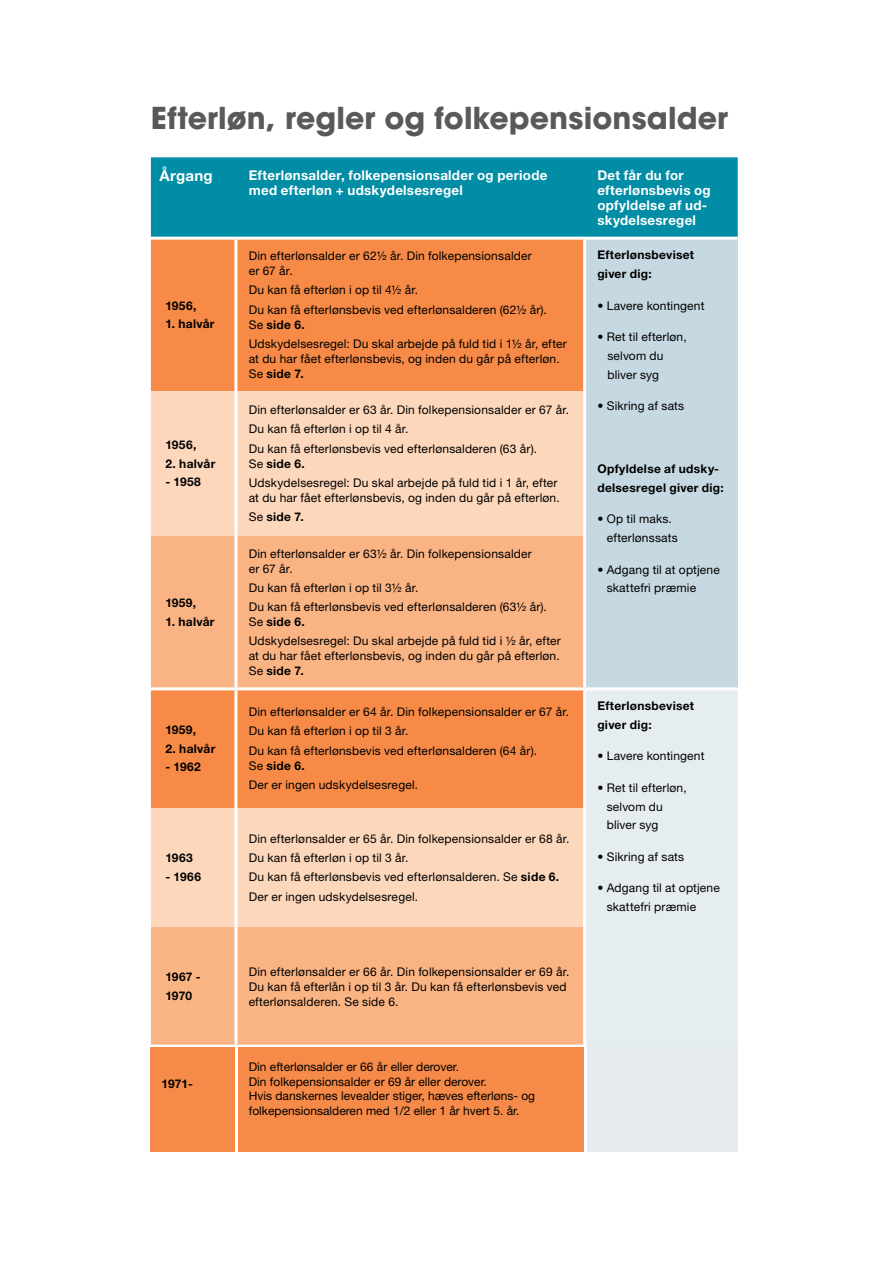
<style>
.page{position:relative;width:893px;height:1263px;background:#fff}
.page>*{position:absolute;margin:0;border:0;box-sizing:border-box;transform-origin:0 0}
.t1{font:700 30px "ITC Avant Garde Std";letter-spacing:.005em;color:#58595b}
.t2{font:700 15px "Helvetica Neue LT Std";letter-spacing:.015em;color:#fff}
.t3{font:700 13.5px/15px "Helvetica Neue LT Std";letter-spacing:.02em;color:#fff}
.t4{font:12px/19.2px "Helvetica Neue LT Std";letter-spacing:.015em;color:#000}
.t5{font:700 12px/18.8px "Helvetica Neue LT Std";letter-spacing:.02em;color:#000}
.s1{font-weight:700}
</style>
<div class="page">
<div style="left:151px;top:157px;width:587px;height:80px;background:#008da5"></div>
<div style="left:151px;top:240px;width:432px;height:151px;background:#f68a46"></div>
<div style="left:585px;top:238px;width:153px;height:451px;background:#c6d8e1"></div>
<div style="left:151px;top:391px;width:432px;height:145px;background:#fdd7bb"></div>
<svg style="left:151px;top:536px;width:432px;height:508px;background:#f9b182"></svg>
<div style="left:586px;top:690px;width:152px;height:356px;background:#e6edf0"></div>
<hr style="left:234px;top:240px;width:3px;height:151px;background:#fff">
<hr style="left:583px;top:240px;width:3px;height:151px;background:#fff">
<hr style="left:234px;top:391px;width:3px;height:145px;background:#fff">
<hr style="left:583px;top:391px;width:3px;height:145px;background:#fff">
<hr style="left:234px;top:536px;width:3px;height:151px;background:#fff">
<hr style="left:583px;top:536px;width:3px;height:151px;background:#fff">
<hr style="left:234px;top:690px;width:3px;height:118px;background:#fff">
<hr style="left:234px;top:808px;width:3px;height:119px;background:#fff">
<hr style="left:583px;top:237px;width:155px;height:3px;background:#fff">
<hr style="left:151px;top:687px;width:85px;height:3px;background:#fff">
<hr style="left:236px;top:687px;width:349px;height:3px;background:#fff">
<hr style="left:585px;top:687px;width:153px;height:3px;background:#fff">
<hr style="left:234px;top:927px;width:3px;height:117px;background:#fff">
<div style="left:238px;top:1047px;width:346px;height:104px;background:#f68a48"></div>
<div style="left:151px;top:1047px;width:84px;height:104px;background:#f68a48"></div>
<div style="left:587px;top:1045px;width:151px;height:106px;background:#e6ebef"></div>
<h1 class="t1" style="left:151px;top:98px;width:579px">Efterløn, regler og folkepensionsalder</h1>
<p class="t2" style="left:159px;top:166px;width:55px">Årgang</p>
<p class="t3" style="left:249px;top:167px;width:300px">Efterlønsalder, folkepensionsalder og periode med efterløn + udskydelsesregel</p>
<p class="t3" style="left:597px;top:167px;width:115px">Det får du for efterlønsbevis og opfyldelse af ud&shy;skydelsesregel</p>
<p class="t5" style="left:165px;top:296px;width:32px">1956,</p>
<p class="t5" style="left:165px;top:314px;width:51px">1. halvår</p>
<p class="t5" style="left:165px;top:435px;width:32px">1956,</p>
<p class="t5" style="left:165px;top:454px;width:52px">2. halvår</p>
<p class="t5" style="left:165px;top:473px;width:37px">- 1958</p>
<p class="t5" style="left:165px;top:593px;width:32px">1959,</p>
<p class="t5" style="left:165px;top:612px;width:51px">1. halvår</p>
<p class="t5" style="left:165px;top:720px;width:32px">1959,</p>
<p class="t5" style="left:165px;top:739px;width:52px">2. halvår</p>
<p class="t5" style="left:165px;top:757px;width:37px">- 1962</p>
<p class="t5" style="left:165px;top:848px;width:29px">1963</p>
<p class="t5" style="left:165px;top:867px;width:37px">- 1966</p>
<p class="t4" style="left:249px;top:248px;width:285px;line-height:15px">Din efterlønsalder er 62½ år. Din folkepensionsalder er 67 år.</p>
<p class="t4" style="left:249px;top:280px;width:300px">Du kan få efterløn i op til 4½ år.<br>Du kan få efterlønsbevis ved efterlønsalderen (62½ år).</p>
<p class="t4" style="left:249px;top:315px;width:320px">Se <span class="s1">side 6.<br></span>Udskydelsesregel: Du skal arbejde på fuld tid i 1½ år, efter</p>
<p class="t4" style="left:249px;top:351px;width:312px;line-height:15px">at du har fået efterlønsbevis, og inden du går på efterløn.<br>Se <span class="s1">side 7.</span></p>
<p class="t4" style="left:249px;top:400px;width:322px">Din efterlønsalder er 63 år. Din folkepensionsalder er 67 år.<br>Du kan få efterløn i op til 4 år.<br>Du kan få efterlønsbevis ved efterlønsalderen (63 år).</p>
<p class="t4" style="left:249px;top:454px;width:310px">Se <span class="s1">side 6.<br></span>Udskydelsesregel: Du skal arbejde på fuld tid i 1 år, efter</p>
<p class="t4" style="left:249px;top:488px;width:312px">at du har fået efterlønsbevis, og inden du går på efterløn.<br>Se <span class="s1">side 7.</span></p>
<p class="t4" style="left:249px;top:546px;width:285px;line-height:15px">Din efterlønsalder er 63½ år. Din folkepensionsalder er 67 år.</p>
<p class="t4" style="left:249px;top:578px;width:300px">Du kan få efterløn i op til 3½ år.<br>Du kan få efterlønsbevis ved efterlønsalderen (63½ år).</p>
<p class="t4" style="left:249px;top:612px;width:314px">Se <span class="s1">side 6.<br></span>Udskydelsesregel: Du skal arbejde på fuld tid i ½ år, efter</p>
<p class="t4" style="left:249px;top:648px;width:312px;line-height:15px">at du har fået efterlønsbevis, og inden du går på efterløn.<br>Se <span class="s1">side 7.</span></p>
<p class="t4" style="left:249px;top:702px;width:322px">Din efterlønsalder er 64 år. Din folkepensionsalder er 67 år.<br>Du kan få efterløn i op til 3 år.<br>Du kan få efterlønsbevis ved efterlønsalderen (64 år).</p>
<p class="t4" style="left:249px;top:756px;width:171px">Se <span class="s1">side 6.<br></span>Der er ingen udskydelsesregel.</p>
<p class="t4" style="left:249px;top:829px;width:322px">Din efterlønsalder er 65 år. Din folkepensionsalder er 68 år.<br>Du kan få efterløn i op til 3 år.<br>Du kan få efterlønsbevis ved efterlønsalderen. Se <span class="s1">side 6.<br></span>Der er ingen udskydelsesregel.</p>
<p class="t5" style="left:165px;top:967px;width:37px">1967 -<br>1970</p>
<p class="t4" style="left:249px;top:964px;width:322px;line-height:15px">Din efterlønsalder er 66 år. Din folkepensionsalder er 69 år.<br>Du kan få efterlån i op til 3 år. Du kan få efterlønsbevis ved efterlønsalderen. Se side 6.</p>
<p class="t5" style="left:162px;top:1074px;width:33px">1971-</p>
<p class="t4" style="left:249px;top:1060px;width:288px;line-height:14.4px">Din efterlønsalder er 66 år eller derover.<br>Din folkepensionsalder er 69 år eller derover.<br>Hvis danskernes levealder stiger, hæves efterløns- og folkepensionsalderen med 1/2 eller 1 år hvert 5. år.</p>
<p class="t5" style="left:597px;top:246px;width:98px">Efterlønsbeviset giver dig:</p>
<p class="t4" style="left:597px;top:296px;width:109px">• Lavere kontingent</p>
<p class="t4" style="left:607px;top:327px;width:81px;line-height:18.8px;text-indent:-10px">• Ret til efterløn, selvom du bliver syg</p>
<p class="t4" style="left:597px;top:396px;width:88px">• Sikring af sats</p>
<p class="t5" style="left:597px;top:459px;width:128px">Opfyldelse af udsky&shy;delsesregel giver dig:</p>
<p class="t4" style="left:607px;top:510px;width:73px;line-height:18.8px;text-indent:-9px">• Op til maks. efterlønssats</p>
<p class="t4" style="left:607px;top:560px;width:115px;line-height:18.8px;text-indent:-9px">• Adgang til at optjene skattefri præmie</p>
<p class="t5" style="left:597px;top:696px;width:98px">Efterlønsbeviset giver dig:</p>
<p class="t4" style="left:597px;top:746px;width:109px">• Lavere kontingent</p>
<p class="t4" style="left:607px;top:778px;width:81px;line-height:18.8px;text-indent:-9px">• Ret til efterløn, selvom du bliver syg</p>
<p class="t4" style="left:597px;top:847px;width:88px">• Sikring af sats</p>
<p class="t4" style="left:607px;top:878px;width:115px;line-height:18.8px;text-indent:-9px">• Adgang til at optjene skattefri præmie</p>
</div>
